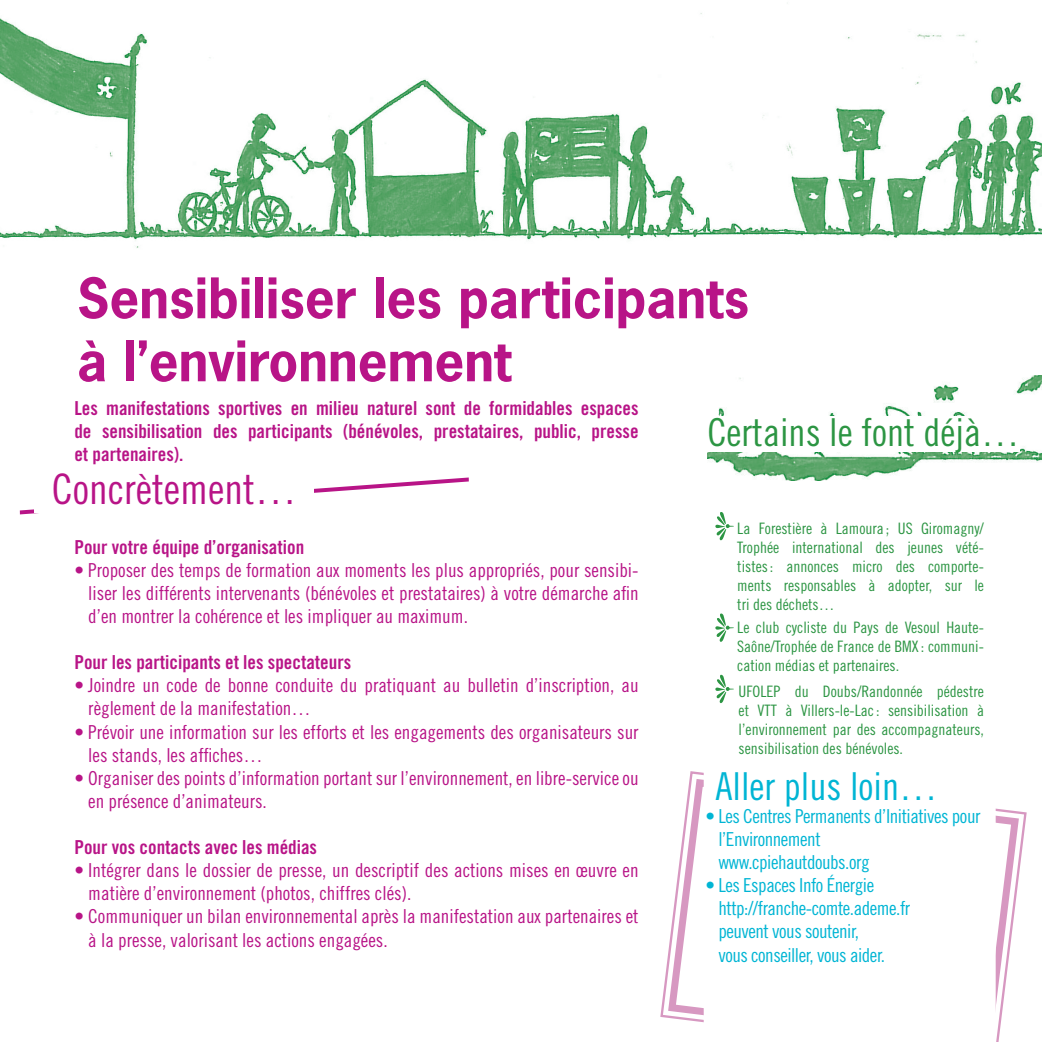
<style>
.page{position:relative;width:1042px;height:1042px;background:#fff}
.page>*{position:absolute;margin:0;border:0;box-sizing:border-box;transform-origin:0 0}
.t1{font:700 52.5px/63px "News Gothic Std";color:#b81487}
.t2{font:42px "Trade Gothic Cond Eighteen";color:#b81487}
.t3{font:38.5px "Trade Gothic Cond Eighteen";color:#2c9543}
.t4{font:38.5px "Trade Gothic Cond Eighteen";color:#00b5d4}
.t5{font:19.25px/23.1px "Trade Gothic Cond Eighteen";color:#b81487}
.t6{font:19.25px/23.1px "Trade Gothic Bold Cond Twenty";color:#b81487;text-align:justify}
.t7{font:19.25px/23.1px "Trade Gothic Cond Eighteen";letter-spacing:-.025em;color:#00b5d4}
.t8{font:15.75px/18.9px "Trade Gothic Cond Eighteen";color:#2c9543;text-align:justify}
</style>
<div class="page">
<img style="left:0;top:3px;width:1042px;height:245px">
<svg style="left:20px;top:477px;width:449px;height:37px"></svg>
<div style="left:35px;top:470px;width:279px;height:43px;background:#fff"></div>
<img style="left:707px;top:375px;width:335px;height:106px">
<div style="left:707px;top:416px;width:312px;height:36px;background:#fff"></div>
<svg style="left:664px;top:775px;width:359px;height:267px"></svg>
<svg style="left:704px;top:512px;width:291px;height:530px"></svg>
<h1 class="t1" style="left:77px;top:266px;width:673px">Sensibiliser les participants à l’environnement</h1>
<p class="t6" style="left:74px;top:396px;width:566px">Les manifestations sportives en milieu naturel sont de formidables espaces de sensibilisation des participants (bénévoles, prestataires, public, presse et partenaires).</p>
<h3 class="t3" style="left:707px;top:409px;width:314px">Certains le font déjà…</h3>
<h2 class="t2" style="left:52px;top:463px;width:247px">Concrètement…</h2>
<p class="t6" style="left:74px;top:535px;width:231px">Pour votre équipe d’organisation</p>
<p class="t5" style="left:88px;top:558px;width:552px;text-align:justify;text-indent:-14px">• Proposer des temps de formation aux moments les plus appropriés, pour sensibi&shy;liser les différents intervenants (bénévoles et prestataires) à votre démarche afin d’en montrer la cohérence et les impliquer au maximum.</p>
<p class="t6" style="left:74px;top:651px;width:278px">Pour les participants et les spectateurs</p>
<p class="t5" style="left:88px;top:674px;width:552px;text-indent:-14px">• Joindre un code de bonne conduite du pratiquant au bulletin d’inscription, au règlement de la manifestation…</p>
<p class="t5" style="left:88px;top:720px;width:552px;text-indent:-14px">• Prévoir une information sur les efforts et les engagements des organisateurs sur les stands, les affiches…</p>
<p class="t5" style="left:88px;top:766px;width:552px;text-indent:-14px">• Organiser des points d’information portant sur l’environnement, en libre-service ou en présence d’animateurs.</p>
<p class="t6" style="left:74px;top:835px;width:244px">Pour vos contacts avec les médias</p>
<p class="t5" style="left:88px;top:858px;width:552px;text-indent:-14px">• Intégrer dans le dossier de presse, un descriptif des actions mises en œuvre en matière d’environnement (photos, chiffres clés).</p>
<p class="t5" style="left:88px;top:905px;width:552px;text-indent:-14px">• Communiquer un bilan environnemental après la manifestation aux partenaires et à la presse, valorisant les actions engagées.</p>
<p class="t8" style="left:737px;top:519px;width:248px">La Forestière à Lamoura ; US Giromagny/ Trophée international des jeunes vété&shy;tistes: annonces micro des comporte&shy;ments responsables à adopter, sur le tri des déchets…</p>
<p class="t8" style="left:737px;top:618px;width:248px">Le club cycliste du Pays de Vesoul Haute-Saône/Trophée de France de BMX : communi&shy;cation médias et partenaires.</p>
<p class="t8" style="left:738px;top:682px;width:36px">UFOLEP</p>
<p class="t8" style="left:738px;top:682px;width:247px;text-indent:56px">du Doubs/Randonnée pédestre et VTT à Villers-le-Lac: sensibilisation à l’environnement par des accompagnateurs, sensibilisation des bénévoles.</p>
<h3 class="t4" style="left:715px;top:763px;width:224px">Aller plus loin…</h3>
<p class="t7" style="left:718px;top:804px;width:263px;text-indent:-13px">• Les Centres Permanents d’Initiatives pour l’Environnement<br>www.cpiehautdoubs.org</p>
<p class="t7" style="left:718px;top:873px;width:193px;text-indent:-13px">• Les Espaces Info Énergie http://franche-comte.ademe.fr peuvent vous soutenir,<br>vous conseiller, vous aider.</p>
</div>
